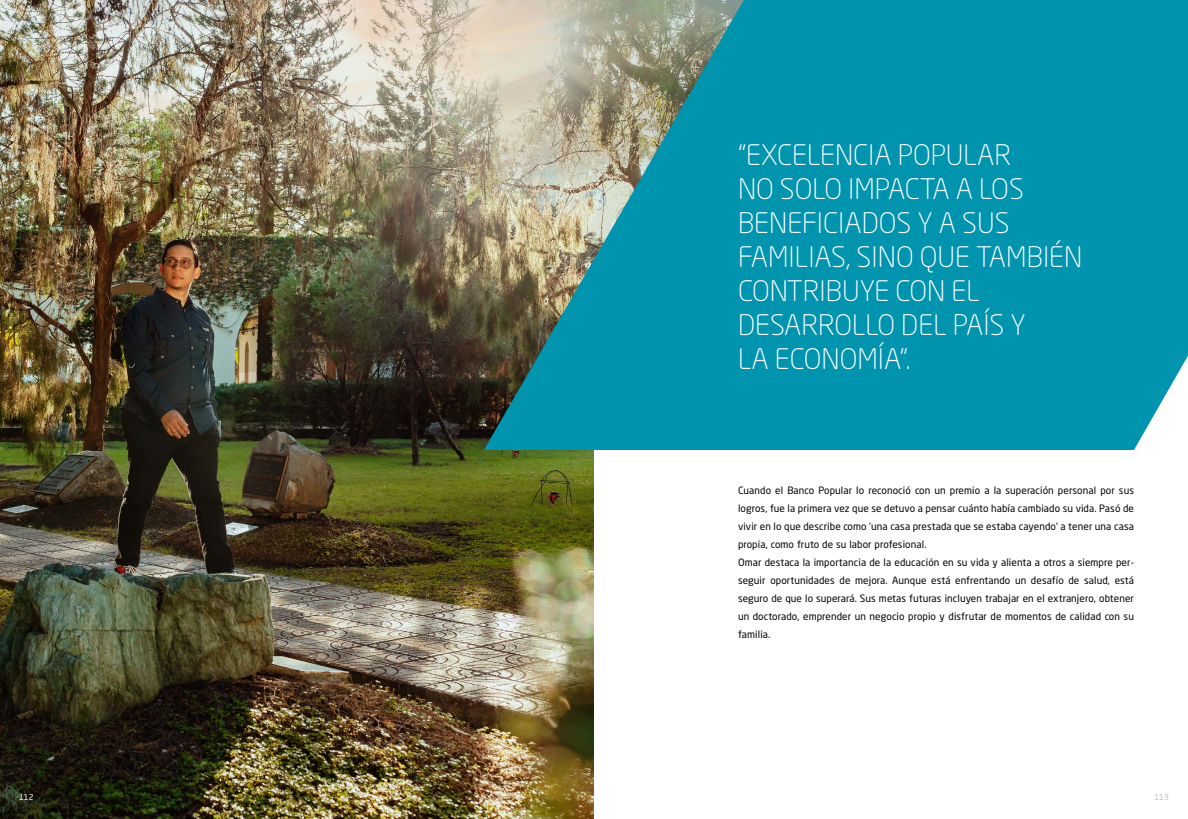
<style>
.page{position:relative;width:1188px;height:819px;background:#fff}
.page>*{position:absolute;margin:0;border:0;box-sizing:border-box;transform-origin:0 0}
.t1{font:300 28px/34px "Neo Sans Std";color:#fff}
.t2{font:10px/18px "Neo Sans Std";letter-spacing:.01em;color:#000}
.t3{font:8px "Neo Sans Std";color:#fff}
.t4{font:8px "Neo Sans Std";color:#bcbec0}
</style>
<div class="page">
<img style="left:0;top:450px;width:594px;height:369px">
<img style="left:0;top:0;width:484px;height:450px">
<svg style="left:484px;top:0;width:704px;height:450px;background:#2197a8"></svg>
<h1 class="t1" style="left:738px;top:138px;width:346px">“EXCELENCIA POPULAR<br>NO SOLO IMPACTA A LOS<br>BENEFICIADOS Y A SUS<br>FAMILIAS, SINO QUE TAMBIÉN<br>CONTRIBUYE CON EL<br>DESARROLLO DEL PAÍS Y<br>LA ECONOMÍA”.</h1>
<p class="t2" style="left:738px;top:481px;width:398px">Cuando el Banco Popular lo reconoció con un premio a la superación personal por sus logros, fue la primera vez que se detuvo a pensar cuánto había cambiado su vida. Pasó de vivir en lo que describe como ‘una casa prestada que se estaba cayendo’ a tener una casa propia, como fruto de su labor profesional.<br>Omar destaca la importancia de la educación en su vida y alienta a otros a siempre per&shy;seguir oportunidades de mejora. Aunque está enfrentando un desafío de salud, está seguro de que lo superará. Sus metas futuras incluyen trabajar en el extranjero, obtener un doctorado, emprender un negocio propio y disfrutar de momentos de calidad con su familia.</p>
<p class="t3" style="left:19px;top:792px;width:16px">112</p>
<p class="t4" style="left:1154px;top:792px;width:16px">113</p>
</div>
